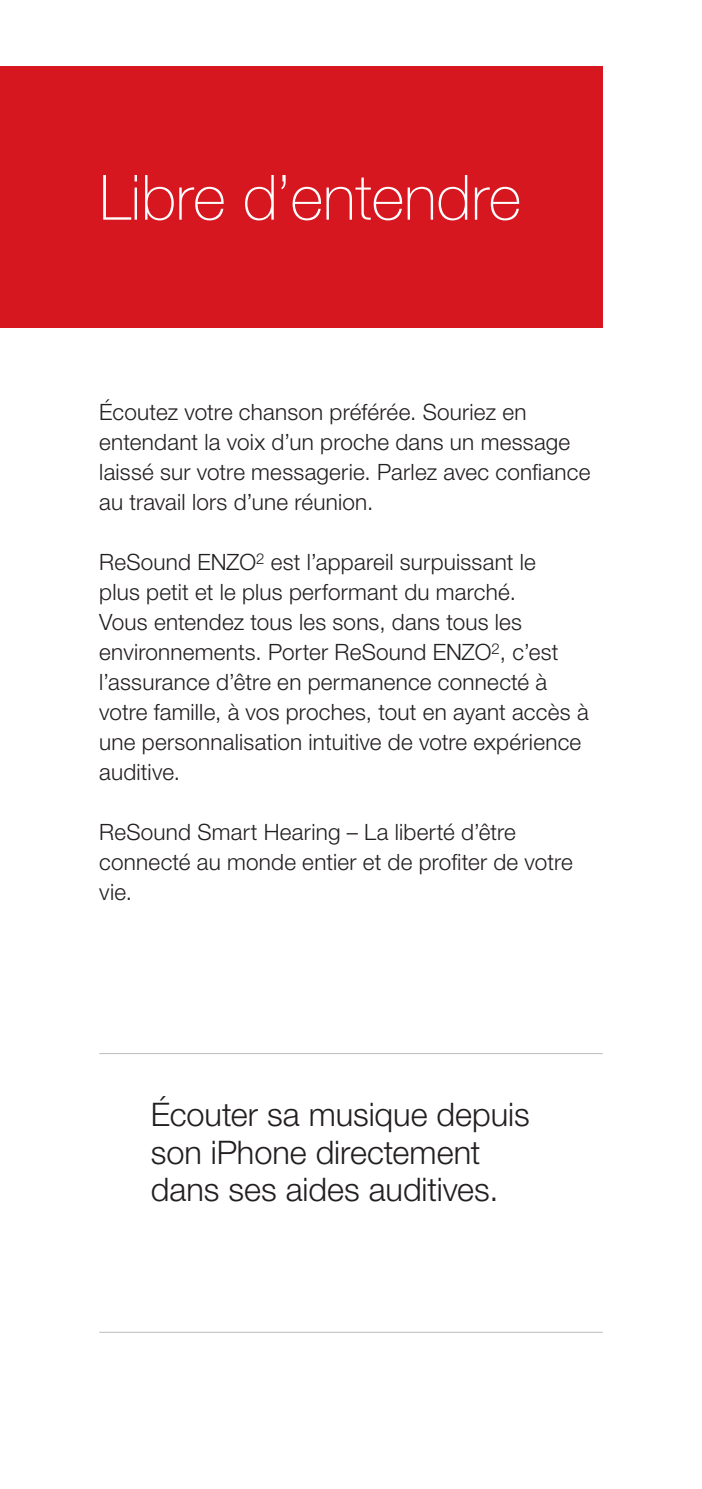
<style>
.page{position:relative;width:702px;height:1489px;background:#fff}
.page>*{position:absolute;margin:0;border:0;box-sizing:border-box;transform-origin:0 0}
.t1{font:100 62.5px "Helvetica Neue LT Pro";color:#fff}
.t2{font:300 32.5px/37.5px "Helvetica Neue LT Pro";color:#231f20}
.t3{font:300 22.5px/30px "Helvetica Neue LT Pro";letter-spacing:.01em;color:#231f20}
</style>
<div class="page">
<div style="left:0;top:67px;width:602px;height:261px;background:#d7171f"></div>
<hr style="left:99px;top:1331px;width:503px;height:1px;background:#bcbdc0">
<hr style="left:99px;top:1053px;width:503px;height:1px;background:#bcbdc0">
<h1 class="t1" style="left:99px;top:162px;width:423px">Libre d’entendre</h1>
<p class="t3" style="left:99px;top:396px;width:492px">Écoutez votre chanson préférée. Souriez en entendant la voix d’un proche dans un message laissé sur votre messagerie. Parlez avec confiance au travail lors d’une réunion.</p>
<p class="t3" style="left:99px;top:546px;width:491px">ReSound ENZO<sup>2</sup> est l’appareil surpuissant le<br>plus petit et le plus performant du marché.<br>Vous entendez tous les sons, dans tous les environnements. Porter ReSound ENZO<sup>2</sup>, c’est l’assurance d’être en permanence connecté à votre famille, à vos proches, tout en ayant accès à une personnalisation intuitive de votre expérience auditive.</p>
<p class="t3" style="left:99px;top:816px;width:475px">ReSound Smart Hearing – La liberté d’être connecté au monde entier et de profiter de votre vie.</p>
<h2 class="t2" style="left:151px;top:1095px;width:380px">Écouter sa musique depuis son iPhone directement dans ses aides auditives.</h2>
</div>
